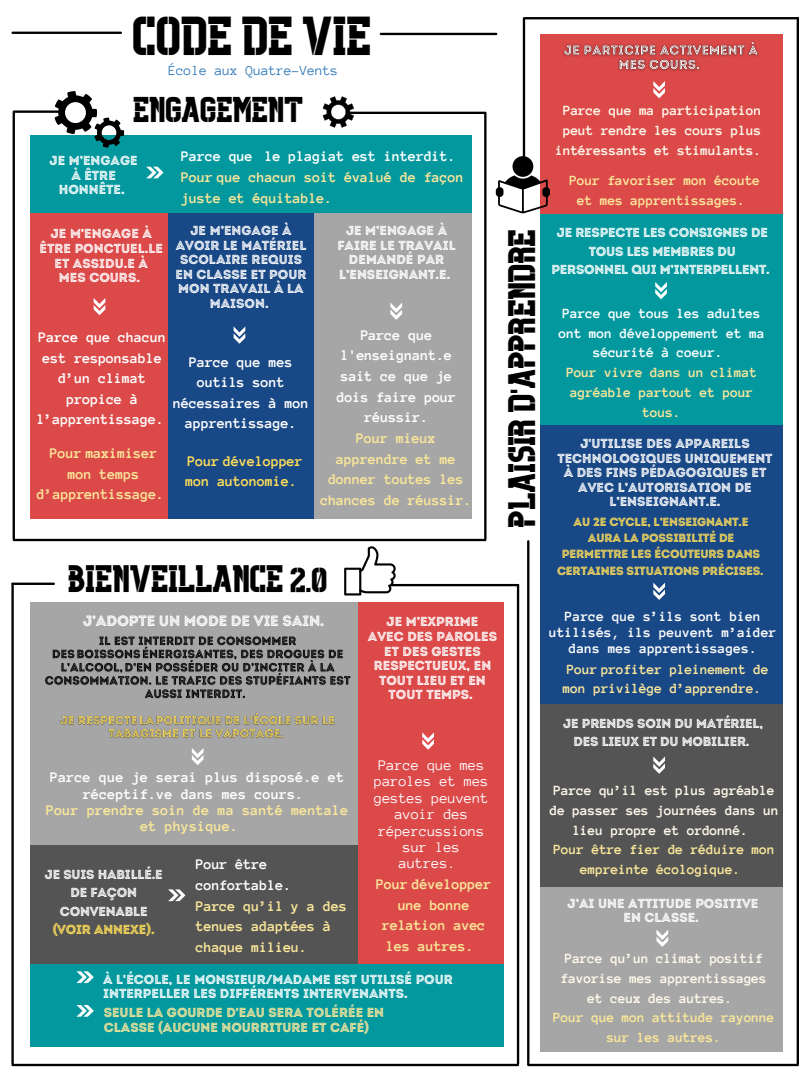
<style>
.page{position:relative;width:810px;height:1080px;background:#fff}
.page>*{position:absolute;margin:0;border:0;box-sizing:border-box;transform-origin:0 0}
.t1{font:46px "Organic Stencil";color:#000}
.t2{font:32.12px "Organic Stencil";color:#000}
.t3{font:30.06px "Organic Stencil";color:#000}
.t4{font:700 15px/20.6px "Anonymous Pro";letter-spacing:-.015em;color:#fff;text-align:center}
.t5{font:700 15px/20.6px "Anonymous Pro";letter-spacing:-.015em;color:#fae79a}
.t6{font:15px/16.4px "Anonymous Pro";color:#fff;text-align:center}
.t7{font:700 15px/20.6px "Anonymous Pro";letter-spacing:-.015em;color:#ffde59}
.t8{font:15px "Intro Rust Base Line";letter-spacing:-.015em;color:#fff}
.t9{font:700 14.38px/19.7px "Anonymous Pro";letter-spacing:-.015em;color:#fae79a;text-align:center}
.t10{font:700 14.38px/19.7px "Anonymous Pro";letter-spacing:-.015em;color:#fff9ea;text-align:center}
.t11{font:700 14.38px/19.7px "Anonymous Pro";color:#fff;text-align:center}
.t12{font:14.12px "Anonymous Pro";color:#347cbb}
.t13{font:13.12px/14.5px "Intro Rust Base Line";color:#fff;text-align:center}
.t14{font:13.12px/14.5px "Intro Rust Base Line";color:#fae79a}
.t15{font:13.12px "Intro Rust Base Line";letter-spacing:-.015em;color:#ffde59}
.t16{font:11.88px/16.4px "Intro Rust Base Line";letter-spacing:-.015em;color:#ffde59;text-align:center}
</style>
<div class="page">
<div style="left:30px;top:602px;width:473px;height:346px;background:#a6a6a6"></div>
<hr style="left:13px;top:113px;width:2px;height:426px;background:#000">
<hr style="left:14px;top:110px;width:46px;height:3px;background:#000">
<hr style="left:14px;top:539px;width:471px;height:2px;background:#000">
<div style="left:30px;top:135px;width:446px;height:233px;background:#03989e"></div>
<div style="left:30px;top:213px;width:235px;height:306px;background:#db4949"></div>
<div style="left:540px;top:34px;width:245px;height:228px;background:#db4949"></div>
<div style="left:540px;top:214px;width:244px;height:211px;background:#03989e"></div>
<div style="left:540px;top:808px;width:244px;height:244px;background:#a6a6a6"></div>
<div style="left:540px;top:425px;width:244px;height:384px;background:#194886"></div>
<div style="left:540px;top:704px;width:245px;height:183px;background:#545454"></div>
<div style="left:168px;top:213px;width:154px;height:306px;background:#194886"></div>
<div style="left:314px;top:213px;width:162px;height:306px;background:#a6a6a6"></div>
<div style="left:30px;top:845px;width:338px;height:131px;background:#545454"></div>
<div style="left:358px;top:602px;width:146px;height:361px;background:#db4949"></div>
<div style="left:30px;top:964px;width:475px;height:82px;background:#03989e"></div>
<hr style="left:349px;top:112px;width:136px;height:2px;background:#000">
<hr style="left:11px;top:584px;width:3px;height:480px;background:#000">
<hr style="left:392px;top:584px;width:126px;height:2px;background:#000">
<hr style="left:13px;top:1064px;width:505px;height:2px;background:#000">
<hr style="left:13px;top:583px;width:41px;height:2px;background:#000">
<svg style="left:344px;top:546px;width:52px;height:49px"></svg>
<svg style="left:146px;top:167px;width:18px;height:11px"></svg>
<svg style="left:94px;top:298px;width:11px;height:17px"></svg>
<svg style="left:234px;top:327px;width:11px;height:17px"></svg>
<svg style="left:390px;top:303px;width:12px;height:17px"></svg>
<svg style="left:45px;top:91px;width:80px;height:57px"></svg>
<svg style="left:323px;top:96px;width:31px;height:32px"></svg>
<hr style="left:523px;top:18px;width:2px;height:154px;background:#000">
<hr style="left:525px;top:17px;width:273px;height:2px;background:#000">
<hr style="left:381px;top:33px;width:115px;height:2px;background:#000">
<hr style="left:13px;top:32px;width:108px;height:2px;background:#000">
<svg style="left:168px;top:889px;width:17px;height:12px"></svg>
<img style="left:45px;top:636px;width:306px;height:123px">
<svg style="left:192px;top:748px;width:12px;height:17px"></svg>
<svg style="left:422px;top:732px;width:12px;height:18px"></svg>
<div style="left:783px;top:27px;width:27px;height:1053px;background:#fff"></div>
<hr style="left:797px;top:18px;width:2px;height:1046px;background:#000">
<hr style="left:528px;top:1064px;width:270px;height:2px;background:#000">
<div style="left:472px;top:119px;width:36px;height:405px;background:#fff"></div>
<svg style="left:496px;top:156px;width:54px;height:57px"></svg>
<hr style="left:484px;top:114px;width:3px;height:425px;background:#000">
<hr style="left:517px;top:585px;width:2px;height:479px;background:#000">
<hr style="left:527px;top:541px;width:2px;height:523px;background:#000">
<svg style="left:653px;top:81px;width:12px;height:17px"></svg>
<svg style="left:655px;top:282px;width:12px;height:17px"></svg>
<svg style="left:653px;top:583px;width:12px;height:17px"></svg>
<svg style="left:653px;top:756px;width:12px;height:18px"></svg>
<svg style="left:656px;top:930px;width:12px;height:17px"></svg>
<svg style="left:76px;top:971px;width:18px;height:12px"></svg>
<svg style="left:76px;top:1005px;width:18px;height:12px"></svg>
<img style="left:563px;top:41px;width:196px;height:30px">
<p class="t1" style="left:134px;top:21px;width:240px">CODE DE VIE</p>
<p class="t12" style="left:169px;top:63px;width:171px">École aux Quatre-Vents</p>
<p class="t3" style="left:134px;top:99px;width:172px">ENGAGEMENT</p>
<p class="t13" style="left:50px;top:153px;width:90px">JE M’ENGAGE<br>À ÊTRE<br>HONNÊTE.</p>
<p class="t4" style="left:181px;top:146px;width:276px">Parce que le plagiat est interdit.</p>
<p class="t5" style="left:181px;top:167px;width:284px">Pour que chacun soit évalué de façon juste et équitable.</p>
<p class="t10" style="left:555px;top:101px;width:208px">Parce que ma participation peut rendre les cours plus intéressants et stimulants.</p>
<p class="t9" style="left:570px;top:171px;width:192px">Pour favoriser mon écoute et mes apprentissages.</p>
<p class="t13" style="left:337px;top:223px;width:120px">JE M’ENGAGE À<br>FAIRE LE TRAVAIL<br>DEMANDÉ PAR<br>L’ENSEIGNANT.E.</p>
<p class="t13" style="left:176px;top:223px;width:133px">JE M’ENGAGE À<br>AVOIR LE MATÉRIEL<br>SCOLAIRE REQUIS<br>EN CLASSE ET POUR<br>MON TRAVAIL À LA<br>MAISON.</p>
<p class="t13" style="left:551px;top:224px;width:220px;line-height:18.2px">JE RESPECTE LES CONSIGNES DE<br>TOUS LES MEMBRES DU<br>PERSONNEL QUI M’INTERPELLENT.</p>
<p class="t13" style="left:40px;top:227px;width:125px">JE M’ENGAGE À<br>ÊTRE PONCTUEL.LE<br>ET ASSIDU.E À<br>MES COURS.</p>
<p class="t2" style="left:511px;top:527px;width:299px;rotate:-90deg">PLAISIR D'APPRENDRE</p>
<p class="t11" style="left:559px;top:304px;width:208px">Parce que tous les adultes ont mon développement et ma sécurité à coeur.</p>
<p class="t9" style="left:566px;top:363px;width:192px">Pour vivre dans un climat agréable partout et pour tous.</p>
<p class="t4" style="left:337px;top:325px;width:121px">Parce que l'enseignant.e sait ce que je dois faire pour réussir.</p>
<p class="t4" style="left:37px;top:327px;width:131px">Parce que chacun est responsable d’un climat propice à l’apprentissage.</p>
<p class="t5" style="left:37px;top:443px;width:129px;text-align:center">Pour maximiser mon temps d’apprentissage.</p>
<p class="t13" style="left:557px;top:437px;width:217px">J'UTILISE DES APPAREILS<br>TECHNOLOGIQUES UNIQUEMENT<br>À DES FINS PÉDAGOGIQUES ET<br>AVEC L’AUTORISATION DE<br>L’ENSEIGNANT.E.</p>
<p class="t4" style="left:173px;top:351px;width:137px">Parce que mes outils sont nécessaires à mon apprentissage.</p>
<p class="t5" style="left:320px;top:428px;width:153px;text-align:center">Pour mieux apprendre et me donner toutes les chances de réussir.</p>
<p class="t7" style="left:185px;top:451px;width:119px">Pour développer mon autonomie.</p>
<p class="t16" style="left:557px;top:513px;width:208px">AU 2E CYCLE, L’ENSEIGNANT.E<br>AURA LA POSSIBILITÉ DE<br>PERMETTRE LES ÉCOUTEURS DANS<br>CERTAINES SITUATIONS PRÉCISES.</p>
<p class="t2" style="left:69px;top:568px;width:261px">BIENVEILLANCE 2.0</p>
<p class="t8" style="left:83px;top:612px;width:243px">J’ADOPTE UN MODE DE VIE SAIN.</p>
<p class="t13" style="left:368px;top:615px;width:131px">JE M’EXPRIME<br>AVEC DES PAROLES<br>ET DES GESTES<br>RESPECTUEUX, EN<br>TOUT LIEU ET EN<br>TOUT TEMPS.</p>
<p class="t4" style="left:50px;top:769px;width:296px;line-height:16.4px">Parce que je serai plus disposé.e et réceptif.ve dans mes cours.</p>
<p class="t5" style="left:140px;top:802px;width:210px;line-height:16.4px;text-indent:-94px">Pour prendre soin de ma santé mentale et physique.</p>
<p class="t13" style="left:45px;top:865px;width:120px;line-height:18.2px">JE SUIS HABILLÉ.E<br>DE FAÇON<br>CONVENABLE</p>
<p class="t15" style="left:53px;top:922px;width:104px">(VOIR ANNEXE).</p>
<p class="t4" style="left:196px;top:854px;width:97px;text-align:left">Pour être confortable.</p>
<p class="t5" style="left:196px;top:895px;width:153px">Parce qu’il y a des tenues adaptées à chaque milieu.</p>
<p class="t6" style="left:374px;top:757px;width:116px">Parce que mes paroles et mes gestes peuvent avoir des répercussions sur les autres.</p>
<p class="t5" style="left:376px;top:874px;width:117px;text-align:center">Pour développer une bonne relation avec les autres.</p>
<p class="t13" style="left:103px;top:972px;width:351px;text-align:left">À L'ÉCOLE, LE MONSIEUR/MADAME EST UTILISÉ POUR<br>INTERPELLER LES DIFFÉRENTS INTERVENANTS.</p>
<p class="t14" style="left:104px;top:1005px;width:282px">SEULE LA GOURDE D'EAU SERA TOLÉRÉE EN<br>CLASSE (AUCUNE NOURRITURE ET CAFÉ)</p>
<p class="t11" style="left:549px;top:608px;width:229px;line-height:15.9px">Parce que s’ils sont bien utilisés, ils peuvent m’aider dans mes apprentissages.</p>
<p class="t9" style="left:563px;top:659px;width:208px;text-align:left">Pour profiter pleinement de mon privilège d’apprendre.</p>
<p class="t13" style="left:563px;top:714px;width:201px;line-height:18.2px">JE PRENDS SOIN DU MATÉRIEL,<br>DES LIEUX ET DU MOBILIER.</p>
<p class="t10" style="left:550px;top:781px;width:231px">Parce qu’il est plus agréable de passer ses journées dans un lieu propre et ordonné.</p>
<p class="t9" style="left:554px;top:840px;width:223px">Pour être fier de réduire mon empreinte écologique.</p>
<p class="t13" style="left:568px;top:896px;width:192px;line-height:14.1px">J’AI UNE ATTITUDE POSITIVE<br>EN CLASSE.</p>
<p class="t10" style="left:561px;top:949px;width:208px">Parce qu’un climat positif favorise mes apprentissages et ceux des autres.</p>
<p class="t9" style="left:553px;top:1008px;width:223px">Pour que mon attitude rayonne sur les autres.</p>
</div>
